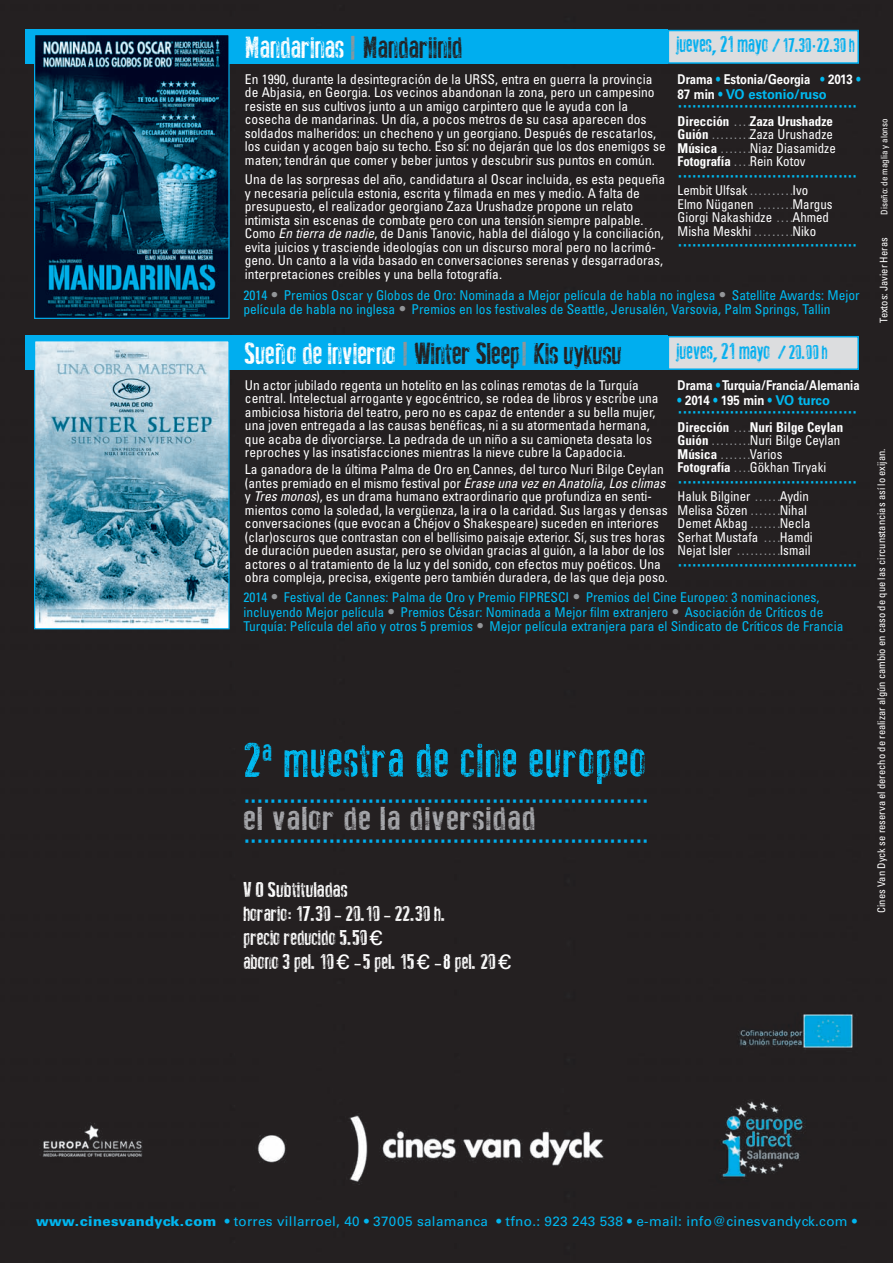
<style>
.page{position:relative;width:893px;height:1263px;background:#242021}
.page>*{position:absolute;margin:0;border:0;box-sizing:border-box;transform-origin:0 0}
.t1{font:48px "New Press Eroded";letter-spacing:.025em;color:#00baf1;scale:1.1 1}
.t2{font:33px "New Press Eroded";letter-spacing:.025em;color:#a8a9ad;scale:1.3 1}
.t3{font:30px "New Press Eroded";color:#231f20;scale:1.1 1}
.t4{font:27px "Univers";color:#00aeef;scale:.96 1}
.t5{font:22.5px "New Press Eroded";color:#00aeef}
.t6{font:21px/24px "New Press Eroded";color:#fff;scale:1.2 1}
.t7{font:19.5px "Univers";color:#00baf1;scale:.96 1}
.t8{font:condensed 13.5px/13.5px "Univers";color:#fff}
.t9{font:condensed 13.5px/14.2px "Univers";color:#00baf1}
.t10{font:condensed 13.5px/13.5px "Univers";color:#fff;scale:.96 1}
.t11{font:700 condensed 13.5px/13.5px "Univers";color:#fff;scale:.96 1}
.t12{font:13.5px "Univers";letter-spacing:.025em;color:#00b6f0}
.t13{font:700 13.5px/15px "Univers";color:#fff;scale:.83 1}
.t14{font:700 13.5px "Univers";color:#00baf1;scale:.85 1}
.t15{font:condensed 10.5px "Univers";color:#fff}
.t16{font:condensed 9px "Univers";color:#fff}
.s1{color:#fff}
.s2{color:#939598}
.s3{font-size:19.5px}
.s4{font-family:"Univers";font-size:19.5px}
.s5{font-style:italic}
.s6{color:#00baf1}
.s7{font-weight:400;color:#939598}
.s8{font-weight:400}
.s9{font-weight:900;font-stretch:normal;font-size:15px;color:#939598}
.s10{font-family:"Univers"}
.s11{font-weight:900}
</style>
<div class="page">
<div style="left:669px;top:31px;width:188px;height:31px;background:#dcdddf"></div>
<div style="left:668px;top:30px;width:191px;height:34px;border:2px solid #00aeef"></div>
<div style="left:26px;top:30px;width:642px;height:34px;background:#00aeef"></div>
<img style="left:36px;top:36px;width:192px;height:281px">
<div style="left:34px;top:34px;width:196px;height:285px;border:1px solid #00aeef"></div>
<div style="left:669px;top:337px;width:188px;height:31px;background:#dcdddf"></div>
<div style="left:668px;top:336px;width:191px;height:34px;border:2px solid #00aeef"></div>
<div style="left:26px;top:336px;width:642px;height:34px;background:#00aeef"></div>
<img style="left:36px;top:342px;width:192px;height:285px">
<div style="left:34px;top:340px;width:196px;height:289px;border:1px solid #00aeef"></div>
<h3 class="t3" style="left:244px;top:33px;width:200px"><span class="s1">Mandarinas</span> <span class="s2">|</span> Mandariinid</h3>
<h3 class="t5" style="left:676px;top:34px;width:180px">jueves, 21 mayo <span class="s3">/ 17.30</span><span class="s4">·</span><span class="s3">22.30 h</span></h3>
<p class="t8" style="left:245px;top:73px;width:422px">En 1990, durante la desintegración de la URSS, entra en guerra la provincia de Abjasia, en Georgia. Los vecinos abandonan la zona, pero un campesino resiste en sus cultivos junto a un amigo carpintero que le ayuda con la cosecha de mandarinas. Un día, a pocos metros de su casa aparecen dos soldados malheridos: un checheno y un georgiano. Después de rescatarlos, los cuidan y acogen bajo su techo. Eso sí: no dejarán que los dos enemigos se maten; tendrán que comer y beber juntos y descubrir sus puntos en común.</p>
<p class="t8" style="left:245px;top:174px;width:422px">Una de las sorpresas del año, candidatura al Oscar incluida, es esta pequeña y necesaria película estonia, escrita y filmada en mes y medio. A falta de presupuesto, el realizador georgiano Zaza Urushadze propone un relato intimista sin escenas de combate pero con una tensión siempre palpable.<br>Como <span class="s5">En tierra de nadie</span>, de Danis Tanovic, habla del diálogo y la conciliación, evita juicios y trasciende ideologías con un discurso moral pero no lacrimó&shy;geno. Un canto a la vida basado en conversaciones serenas y desgarradoras, interpretaciones creíbles y una bella fotografía.</p>
<p class="t13" style="left:678px;top:72px;width:222px">Drama <span class="s6">•</span> Estonia/Georgia <span class="s6">•</span> 2013 <span class="s6">•<br></span>87 min <span class="s6">• VO estonio/ruso</span></p>
<h3 class="t7" style="left:678px;top:98px;width:189px">······································</h3>
<p class="t11" style="left:678px;top:115px;width:166px">Dirección <span class="s7">. . . .</span>Zaza Urushadze<br>Guión <span class="s7">. . . . . . . . .</span><span class="s8">Zaza Urushadze<br></span>Música <span class="s7">. . . . . . .</span><span class="s8">Niaz Diasamidze<br></span>Fotografía <span class="s7">. . . .</span><span class="s8">Rein Kotov</span></p>
<h3 class="t7" style="left:678px;top:168px;width:189px">······································</h3>
<p class="t10" style="left:678px;top:185px;width:163px">Lembit Ulfsak <span class="s2">. . . . . . . . . .</span>Ivo<br>Elmo Nüganen <span class="s2">. . . . . . . .</span>Margus<br>Giorgi Nakashidze <span class="s2">. . . .</span>Ahmed<br>Misha Meskhi <span class="s2">. . . . . . . . .</span>Niko</p>
<h3 class="t7" style="left:678px;top:237px;width:189px">······································</h3>
<p class="t9" style="left:243px;top:289px;width:618px">2014 <span class="s9">•</span> Premios Oscar y Globos de Oro: Nominada a Mejor película de habla no inglesa <span class="s9">•</span> Satellite Awards: Mejor película de habla no inglesa <span class="s9">•</span> Premios en los festivales de Seattle, Jerusalén, Varsovia, Palm Springs, Tallin</p>
<h3 class="t3" style="left:244px;top:339px;width:344px"><span class="s1">Sueño de invierno</span> <span class="s2">|</span> Winter Sleep<span class="s2">|</span> Kis uykusu</h3>
<p class="t8" style="left:245px;top:379px;width:415px">Un actor jubilado regenta un hotelito en las colinas remotas de la Turquía central. Intelectual arrogante y egocéntrico, se rodea de libros y escribe una ambiciosa historia del teatro, pero no es capaz de entender a su bella mujer, una joven entregada a las causas benéficas, ni a su atormentada hermana, que acaba de divorciarse. La pedrada de un niño a su camioneta desata los reproches y las insatisfacciones mientras la nieve cubre la Capadocia.</p>
<p class="t8" style="left:245px;top:464px;width:424px">La ganadora de la última Palma de Oro en Cannes, del turco Nuri Bilge Ceylan (antes premiado en el mismo festival por <span class="s5">Érase una vez en Anatolia, Los climas </span>y <span class="s5">Tres monos</span>), es un drama humano extraordinario que profundiza en senti&shy;mientos como la soledad, la vergüenza, la ira o la caridad. Sus largas y densas conversaciones (que evocan a Chéjov o Shakespeare) suceden en interiores (clar)oscuros que contrastan con el bellísimo paisaje exterior. Sí, sus tres horas de duración pueden asustar, pero se olvidan gracias al guión, a la labor de los actores o al tratamiento de la luz y del sonido, con efectos muy poéticos. Una obra compleja, precisa, exigente pero también duradera, de las que deja poso.</p>
<h3 class="t5" style="left:676px;top:340px;width:153px">jueves, 21 mayo <span class="s3">/ 20.00 h</span></h3>
<p class="t13" style="left:678px;top:379px;width:221px">Drama <span class="s6">•</span>Turquia/Francia/Alemania</p>
<p class="t14" style="left:678px;top:395px;width:181px">• <span class="s1">2014</span> • <span class="s1">195 min</span> • VO turco</p>
<h3 class="t7" style="left:678px;top:404px;width:189px">······································</h3>
<p class="t11" style="left:678px;top:421px;width:174px">Dirección <span class="s7">. . . .</span>Nuri Bilge Ceylan<br>Guión <span class="s7">. . . . . . . . .</span><span class="s8">Nuri Bilge Ceylan<br></span>Música <span class="s7">. . . . . . .</span><span class="s8">Varios<br></span>Fotografía <span class="s7">. . . .</span><span class="s8">Gökhan Tiryaki</span></p>
<h3 class="t7" style="left:678px;top:474px;width:189px">······································</h3>
<p class="t10" style="left:678px;top:491px;width:142px">Haluk Bilginer <span class="s2">. . . . . .</span>Aydin<br>Melisa Sözen <span class="s2">. . . . . . .</span>Nihal<br>Demet Akbag <span class="s2">. . . . . . .</span>Necla<br>Serhat Mustafa <span class="s2">. . . .</span>Hamdi<br>Nejat Isler <span class="s2">. . . . . . . . . .</span>Ismail</p>
<h3 class="t7" style="left:678px;top:557px;width:189px">······································</h3>
<p class="t9" style="left:243px;top:591px;width:602px">2014 <span class="s9">•</span> Festival de Cannes: Palma de Oro y Premio FIPRESCI <span class="s9">•</span> Premios del Cine Europeo: 3 nominaciones, incluyendo Mejor película <span class="s9">•</span> Premios César: Nominada a Mejor film extranjero <span class="s9">•</span> Asociación de Críticos de<br>Turquía: Película del año y otros 5 premios <span class="s9">•</span> Mejor película extranjera para el Sindicato de Críticos de Francia</p>
<h1 class="t1" style="left:243px;top:737px;width:367px">2<sup>a</sup> muestra de cine europeo</h1>
<h3 class="t4" style="left:243px;top:790px;width:424px">······························································</h3>
<h2 class="t2" style="left:243px;top:802px;width:226px">el valor de la diversidad</h2>
<h3 class="t4" style="left:243px;top:829px;width:424px">······························································</h3>
<h3 class="t6" style="left:243px;top:878px;width:224px">V O Subtituladas<br>horario: 17.30 - 20.10 - 22.30 h.<br>precio reducido 5.50<span class="s10">€<br></span>abono 3 pel. 10<span class="s10">€</span> - 5 pel. 15<span class="s10">€</span> - 8 pel. 20<span class="s10">€</span></h3>
<p class="t16" style="left:881px;top:215px;width:97px;rotate:-90deg">Diseño: de maglia y alonso</p>
<p class="t15" style="left:880px;top:323px;width:87px;rotate:-90deg">Textos: Javier Heras</p>
<p class="t15" style="left:878px;top:913px;width:466px;rotate:-90deg">Cines Van Dyck se reserva el derecho de realizar algún cambio en caso de que las circunstancias así lo exijan.</p>
<p class="t12" style="left:36px;top:1216px;width:822px"><span class="s11">www.cinesvandyck.com</span> • torres villarroel, 40 • 37005 salamanca • tfno.: 923 243 538 • e-mail: info@cinesvandyck.com •</p>
</div>
